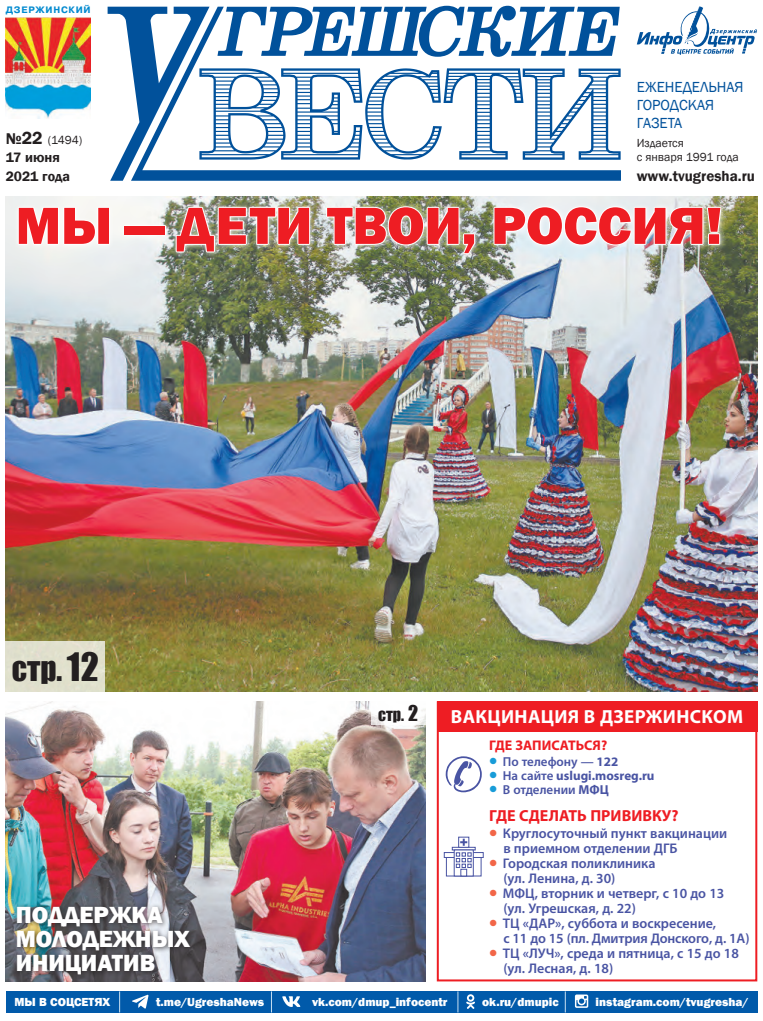
<style>
.page{position:relative;width:763px;height:1021px;background:#fff}
.page>*{position:absolute;margin:0;border:0;box-sizing:border-box;transform-origin:0 0}
.t1{font:800 54px "Franklin Gothic";color:#ee1d23}
.t2{font:31px "Impact";color:#231f20}
.t3{font:800 24px/24px "Franklin Gothic";color:#fff}
.t4{font:700 19px "Myriad Pro";letter-spacing:.02em;color:#fff}
.t5{font:700 16px "Myriad Pro";color:#ee1d23}
.t6{font:16px "Impact";color:#231f20}
.t7{font:15px/18px "Franklin Gothic";color:#01519b}
.t8{font:600 15px "Franklin Gothic";color:#231f20}
.t9{font:600 14px/15px "Myriad Pro";color:#4954a3}
.t10{font:600 14px/18.7px "Franklin Gothic";color:#231f20}
.t11{font:700 14px "Myriad Pro";color:#ee1d23}
.t12{font:600 13px "Myriad Pro";color:#4954a3}
.t13{font:700 13px "Myriad Pro";color:#4954a3}
.t14{font:800 12px "Franklin Gothic";color:#fff}
.t15{font:12px/14px "Franklin Gothic";color:#231f20}
.t16{font:700 9.3px "Pragmatica C";letter-spacing:.085em;color:#0089cf}
.s1{font-weight:600;font-size:16px}
.s2{font-weight:600;font-size:18px}
.s3{font-size:36px}
.s4{font-size:20px}
.s5{color:#189cd8}
.s6{font-weight:700}
.s7{font-weight:600}
.s8{color:#f26648}
</style>
<div class="page">
<div style="left:6px;top:991px;width:751px;height:21px;background:#015aaa"></div>
<svg style="left:466px;top:994px;width:9px;height:14px"></svg>
<svg style="left:282px;top:996px;width:18px;height:10px"></svg>
<svg style="left:119px;top:991px;width:1px;height:21px"></svg>
<svg style="left:271px;top:991px;width:1px;height:21px"></svg>
<svg style="left:457px;top:991px;width:1px;height:21px"></svg>
<svg style="left:564px;top:991px;width:1px;height:21px"></svg>
<svg style="left:108px;top:6px;width:512px;height:175px"></svg>
<svg style="left:636px;top:6px;width:121px;height:49px"></svg>
<img style="left:6px;top:17px;width:85px;height:101px">
<svg style="left:575px;top:994px;width:13px;height:13px"></svg>
<svg style="left:132px;top:994px;width:17px;height:14px"></svg>
<img style="left:6px;top:196px;width:751px;height:495px">
<div style="left:6px;top:641px;width:99px;height:50px;background:#e0e0cd"></div>
<img style="left:6px;top:701px;width:419px;height:280px">
<div style="left:371px;top:701px;width:54px;height:23px;background:#fff"></div>
<div style="left:12px;top:902px;width:183px;height:78px;background:#231f20;opacity:.75"></div>
<div style="left:13px;top:202px;width:714px;height:58px;background:#fff;opacity:.75"></div>
<svg style="left:17px;top:202px;width:94px;height:44px"></svg>
<img style="left:175px;top:206px;width:136px;height:47px">
<img style="left:325px;top:205px;width:151px;height:50px">
<svg style="left:492px;top:205px;width:230px;height:41px"></svg>
<div style="left:437px;top:701px;width:320px;height:280px;border:2px solid #ee1d23"></div>
<svg style="left:446px;top:857px;width:35px;height:19px"></svg>
<svg style="left:444px;top:852px;width:39px;height:5px"></svg>
<div style="left:452px;top:847px;width:23px;height:3px;border:1px solid #4954a3"></div>
<svg style="left:458px;top:836px;width:11px;height:11px"></svg>
<svg style="left:454px;top:849px;width:19px;height:27px"></svg>
<svg style="left:456px;top:852px;width:15px;height:15px"></svg>
<div style="left:460px;top:868px;width:7px;height:8px;background:#fff;border:1px solid #4954a3"></div>
<svg style="left:460px;top:838px;width:7px;height:7px"></svg>
<div style="left:437px;top:701px;width:320px;height:30px;background:#ee1d23"></div>
<svg style="left:445px;top:756px;width:36px;height:36px"></svg>
<p class="t16" style="left:6px;top:5px;width:87px">ДЗЕР-ЖИН-СКИЙ</p>
<p class="t15" style="left:6px;top:133px;width:78px"><span class="s1">№</span><span class="s2">22</span> (1494)</p>
<p class="t10" style="left:6px;top:148px;width:66px">17 июня<br>2021 года</p>
<p class="t7" style="left:636px;top:78px;width:108px">ЕЖЕНЕДЕЛЬНАЯ<br>ГОРОДСКАЯ<br>ГАЗЕТА</p>
<p class="t15" style="left:636px;top:137px;width:104px">Издается<br>с января 1991 года</p>
<p class="t8" style="left:636px;top:167px;width:120px">www.tvugresha.ru</p>
<h1 class="t1" style="left:16px;top:191px;width:708px">МЫ — ДЕТИ ТВОИ, РОССИЯ!</h1>
<h2 class="t2" style="left:12px;top:644px;width:88px">стр.<span class="s3">12</span></h2>
<h3 class="t3" style="left:16px;top:903px;width:176px">ПОДДЕРЖКА<br>МОЛОДЕЖНЫХ<br>ИНИЦИАТИВ</h3>
<p class="t6" style="left:378px;top:702px;width:41px">стр. <span class="s4">2</span></p>
<h3 class="t4" style="left:451px;top:704px;width:294px">ВАКЦИНАЦИЯ В ДЗЕРЖИНСКОМ</h3>
<p class="t11" style="left:489px;top:736px;width:120px">ГДЕ ЗАПИСАТЬСЯ?</p>
<p class="t12" style="left:489px;top:753px;width:130px"><span class="s5">●</span> По телефону — <span class="s6">122</span></p>
<p class="t13" style="left:489px;top:767px;width:167px"><span class="s5">●</span> <span class="s7">На сайте</span> uslugi.mosreg.ru</p>
<p class="t12" style="left:489px;top:781px;width:121px"><span class="s5">●</span> В отделении <span class="s6">МФЦ</span></p>
<p class="t5" style="left:489px;top:804px;width:191px">ГДЕ СДЕЛАТЬ ПРИВИВКУ?</p>
<p class="t9" style="left:503px;top:825px;width:225px;text-indent:-14px"><span class="s8">●</span> Круглосуточный пункт вакцинации в приемном отделении ДГБ</p>
<p class="t9" style="left:503px;top:855px;width:154px;text-indent:-14px"><span class="s8">●</span> Городская поликлиника (ул. Ленина, д. 30)</p>
<p class="t9" style="left:503px;top:885px;width:222px;text-indent:-14px"><span class="s8">●</span> МФЦ, вторник и четверг, с 10 до 13 (ул. Угрешская, д. 22)</p>
<p class="t9" style="left:503px;top:915px;width:248px;text-indent:-14px"><span class="s8">●</span> ТЦ «ДАР», суббота и воскресение,<br>с 11 до 15 (пл. Дмитрия Донского, д. 1А)</p>
<p class="t9" style="left:503px;top:945px;width:237px;text-indent:-14px"><span class="s8">●</span> ТЦ «ЛУЧ», среда и пятница, с 15 до 18 (ул. Лесная, д. 18)</p>
<p class="t14" style="left:14px;top:994px;width:97px">МЫ В СОЦСЕТЯХ</p>
<p class="t14" style="left:156px;top:994px;width:110px">t.me/UgreshaNews</p>
<p class="t14" style="left:312px;top:994px;width:137px">vk.com/dmup_infocentr</p>
<p class="t14" style="left:482px;top:994px;width:78px">ok.ru/dmupic</p>
<p class="t14" style="left:595px;top:994px;width:155px">instagram.com/tvugresha/</p>
</div>
